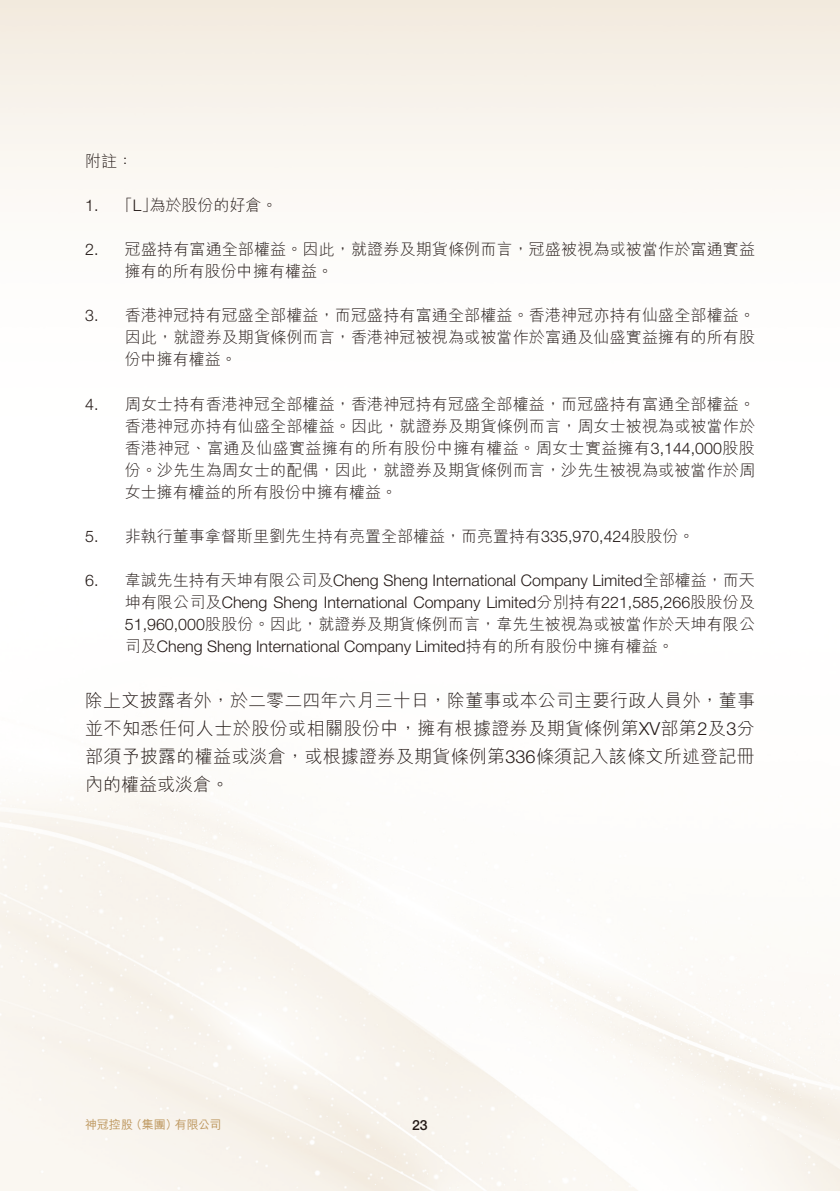
<style>
.page{position:relative;width:840px;height:1191px;background:#fff}
.page>*{position:absolute;margin:0;border:0;box-sizing:border-box;transform-origin:0 0}
.t1{font:300 18px/28px "M Hei HK";letter-spacing:.015em;color:#231916;text-align:justify}
.t2{font:300 16px/22px "M Hei HK";letter-spacing:.01em;color:#231916}
.t3{font:300 16px "Helvetica Neue LT Std";color:#231916}
.t4{font:500 14px "Helvetica Neue LT Std";color:#231916}
.t5{font:500 12px "M Hei HK";letter-spacing:-.005em;color:#bc955b}
.s1{font-family:"Helvetica Neue LT Std"}
.s2{font-family:"M Hei HK"}
</style>
<div class="page">
<p class="t2" style="left:85px;top:150px;width:49px">附註：</p>
<p class="t3" style="left:85px;top:196px;width:15px">1.</p>
<p class="t3" style="left:85px;top:240px;width:15px">2.</p>
<p class="t3" style="left:85px;top:306px;width:15px">3.</p>
<p class="t3" style="left:85px;top:394px;width:15px">4.</p>
<p class="t3" style="left:85px;top:526px;width:15px">5.</p>
<p class="t3" style="left:85px;top:570px;width:15px">6.</p>
<p class="t2" style="left:149px;top:194px;width:129px">為於股份的好倉。</p>
<p class="t2" style="left:117px;top:194px;width:42px">「」<span class="s1">L</span></p>
<p class="t2" style="left:125px;top:238px;width:631px">冠盛持有富通全部權益。因此，就證券及期貨條例而言，冠盛被視為或被當作於富通實益</p>
<p class="t2" style="left:125px;top:260px;width:209px">擁有的所有股份中擁有權益。</p>
<p class="t2" style="left:125px;top:304px;width:631px">香港神冠持有冠盛全部權益，而冠盛持有富通全部權益。香港神冠亦持有仙盛全部權益。</p>
<p class="t2" style="left:125px;top:326px;width:631px">因此，就證券及期貨條例而言，香港神冠被視為或被當作於富通及仙盛實益擁有的所有股份中擁有權益。</p>
<p class="t2" style="left:125px;top:392px;width:631px">周女士持有香港神冠全部權益，香港神冠持有冠盛全部權益，而冠盛持有富通全部權益。</p>
<p class="t2" style="left:125px;top:414px;width:631px;text-align:justify">香港神冠亦持有仙盛全部權益。因此，就證券及期貨條例而言，周女士被視為或被當作於香港神冠、富通及仙盛實益擁有的所有股份中擁有權益。周女士實益擁有<span class="s1">3,144,000</span>股股份。沙先生為周女士的配偶，因此，就證券及期貨條例而言，沙先生被視為或被當作於周女士擁有權益的所有股份中擁有權益。</p>
<p class="t2" style="left:125px;top:524px;width:570px">非執行董事拿督斯里劉先生持有亮置全部權益，而亮置持有<span class="s1">335,970,424</span>股股份。</p>
<p class="t3" style="left:125px;top:570px;width:631px"><span class="s2">韋誠先生持有天坤有限公司及</span>Cheng Sheng International Company Limited<span class="s2">全部權益，而天</span></p>
<p class="t3" style="left:125px;top:592px;width:631px"><span class="s2">坤有限公司及</span>Cheng Sheng International Company Limited<span class="s2">分別持有</span>221,585,266<span class="s2">股股份及</span></p>
<p class="t2" style="left:125px;top:612px;width:631px"><span class="s1">51,960,000</span>股股份。因此，就證券及期貨條例而言，韋先生被視為或被當作於天坤有限公</p>
<p class="t3" style="left:125px;top:636px;width:550px"><span class="s2">司及</span>Cheng Sheng International Company Limited<span class="s2">持有的所有股份中擁有權益。</span></p>
<p class="t1" style="left:85px;top:686px;width:671px">除上文披露者外，於二零二四年六月三十日，除董事或本公司主要行政人員外，董事並不知悉任何人士於股份或相關股份中，擁有根據證券及期貨條例第<span class="s1">XV</span>部第 及<span class="s1">2</span> 分<span class="s1">3</span>部須予披露的權益或淡倉，或根據證券及期貨條例第<span class="s1">336</span>條須記入該條文所述登記冊內的權益或淡倉。</p>
<p class="t5" style="left:130px;top:1115px;width:49px">（集團）</p>
<p class="t5" style="left:85px;top:1115px;width:50px">神冠控股</p>
<p class="t5" style="left:175px;top:1115px;width:48px">有限公司</p>
<p class="t4" style="left:412px;top:1116px;width:17px">23</p>
</div>
